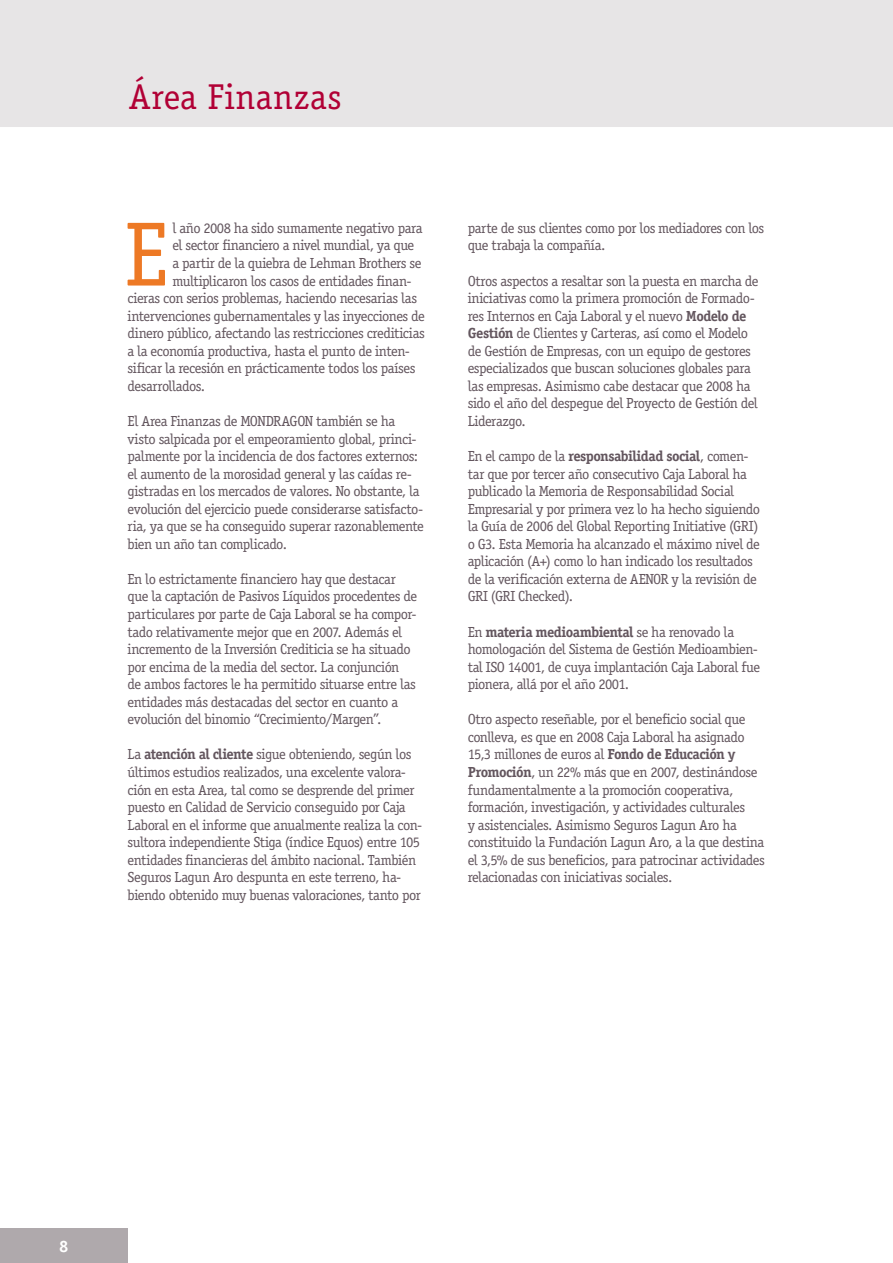
<style>
.page{position:relative;width:893px;height:1263px;background:#fff}
.page>*{position:absolute;margin:0;border:0;box-sizing:border-box;transform-origin:0 0}
.t1{font:91.5px "Officina Serif Std";color:#ed7925}
.t2{font:36px "Officina Serif Std";letter-spacing:.015em;color:#b10035}
.t3{font:700 16.5px "Officina Serif Std";color:#fff}
.t4{font:14.7px/17.5px "Officina Serif Std";letter-spacing:-.035em;color:#63565e}
.s1{font-weight:700}
</style>
<div class="page">
<div style="left:0;top:0;width:893px;height:127px;background:#e7e5e6"></div>
<div style="left:0;top:1229px;width:128px;height:34px;background:#afa9ac"></div>
<h2 class="t2" style="left:129px;top:76px;width:214px">Área Finanzas</h2>
<h1 class="t1" style="left:124px;top:201px;width:46px">E</h1>
<p class="t4" style="left:172px;top:219px;width:252px">l año 2008 ha sido sumamente negativo para</p>
<p class="t4" style="left:172px;top:237px;width:243px">el sector financiero a nivel mundial, ya que</p>
<p class="t4" style="left:172px;top:254px;width:250px">a partir de la quiebra de Lehman Brothers se</p>
<p class="t4" style="left:172px;top:272px;width:241px">multiplicaron los casos de entidades finan-</p>
<p class="t4" style="left:128px;top:289px;width:291px">cieras con serios problemas, haciendo necesarias las</p>
<p class="t4" style="left:128px;top:307px;width:299px">intervenciones gubernamentales y las inyecciones de</p>
<p class="t4" style="left:128px;top:324px;width:299px">dinero público, afectando las restricciones crediticias</p>
<p class="t4" style="left:128px;top:342px;width:284px">a la economía productiva, hasta el punto de inten-</p>
<p class="t4" style="left:128px;top:360px;width:289px">sificar la recesión en prácticamente todos los países</p>
<p class="t4" style="left:128px;top:377px;width:79px">desarrollados.</p>
<p class="t4" style="left:128px;top:412px;width:298px">El Area Finanzas de MONDRAGON también se ha visto salpicada por el empeoramiento global, princi&shy;palmente por la incidencia de dos factores externos: el aumento de la morosidad general y las caídas re&shy;gistradas en los mercados de valores. No obstante, la evolución del ejercicio puede considerarse satisfacto&shy;ria, ya que se ha conseguido superar razonablemente bien un año tan complicado.</p>
<p class="t4" style="left:128px;top:570px;width:291px">En lo estrictamente financiero hay que destacar que la captación de Pasivos Líquidos procedentes de particulares por parte de Caja Laboral se ha compor&shy;tado relativamente mejor que en 2007. Además el incremento de la Inversión Crediticia se ha situado por encima de la media del sector. La conjunción<br>de ambos factores le ha permitido situarse entre las entidades más destacadas del sector en cuanto a evolución del binomio “Crecimiento/Margen”.</p>
<p class="t4" style="left:128px;top:746px;width:296px">La <span class="s1">atención al cliente</span> sigue obteniendo, según los últimos estudios realizados, una excelente valora&shy;ción en esta Area, tal como se desprende del primer puesto en Calidad de Servicio conseguido por Caja Laboral en el informe que anualmente realiza la con&shy;sultora independiente Stiga (índice Equos) entre 105 entidades financieras del ámbito nacional. También Seguros Lagun Aro despunta en este terreno, ha&shy;biendo obtenido muy buenas valoraciones, tanto por</p>
<p class="t4" style="left:468px;top:219px;width:298px">parte de sus clientes como por los mediadores con los que trabaja la compañía.</p>
<p class="t4" style="left:468px;top:272px;width:292px">Otros aspectos a resaltar son la puesta en marcha de iniciativas como la primera promoción de Formado&shy;res Internos en Caja Laboral y el nuevo <span class="s1">Modelo de Gestión</span> de Clientes y Carteras, así como el Modelo de Gestión de Empresas, con un equipo de gestores especializados que buscan soluciones globales para las empresas. Asimismo cabe destacar que 2008 ha sido el año del despegue del Proyecto de Gestión del Liderazgo.</p>
<p class="t4" style="left:468px;top:447px;width:294px">En el campo de la <span class="s1">responsabilidad social</span>, comen&shy;tar que por tercer año consecutivo Caja Laboral ha publicado la Memoria de Responsabilidad Social Empresarial y por primera vez lo ha hecho siguiendo la Guía de 2006 del Global Reporting Initiative (GRI) o G3. Esta Memoria ha alcanzado el máximo nivel de aplicación (A+) como lo han indicado los resultados de la verificación externa de AENOR y la revisión de GRI (GRI Checked).</p>
<p class="t4" style="left:468px;top:623px;width:294px">En <span class="s1">materia medioambiental</span> se ha renovado la homologación del Sistema de Gestión Medioambien&shy;tal ISO 14001, de cuya implantación Caja Laboral fue pionera, allá por el año 2001.</p>
<p class="t4" style="left:468px;top:711px;width:299px">Otro aspecto reseñable, por el beneficio social que conlleva, es que en 2008 Caja Laboral ha asignado 15,3 millones de euros al <span class="s1">Fondo de Educación y Promoción</span>, un 22% más que en 2007, destinándose fundamentalmente a la promoción cooperativa, formación, investigación, y actividades culturales<br>y asistenciales. Asimismo Seguros Lagun Aro ha constituido la Fundación Lagun Aro, a la que destina el 3,5% de sus beneficios, para patrocinar actividades relacionadas con iniciativas sociales.</p>
<p class="t3" style="left:59px;top:1236px;width:11px">8</p>
</div>
